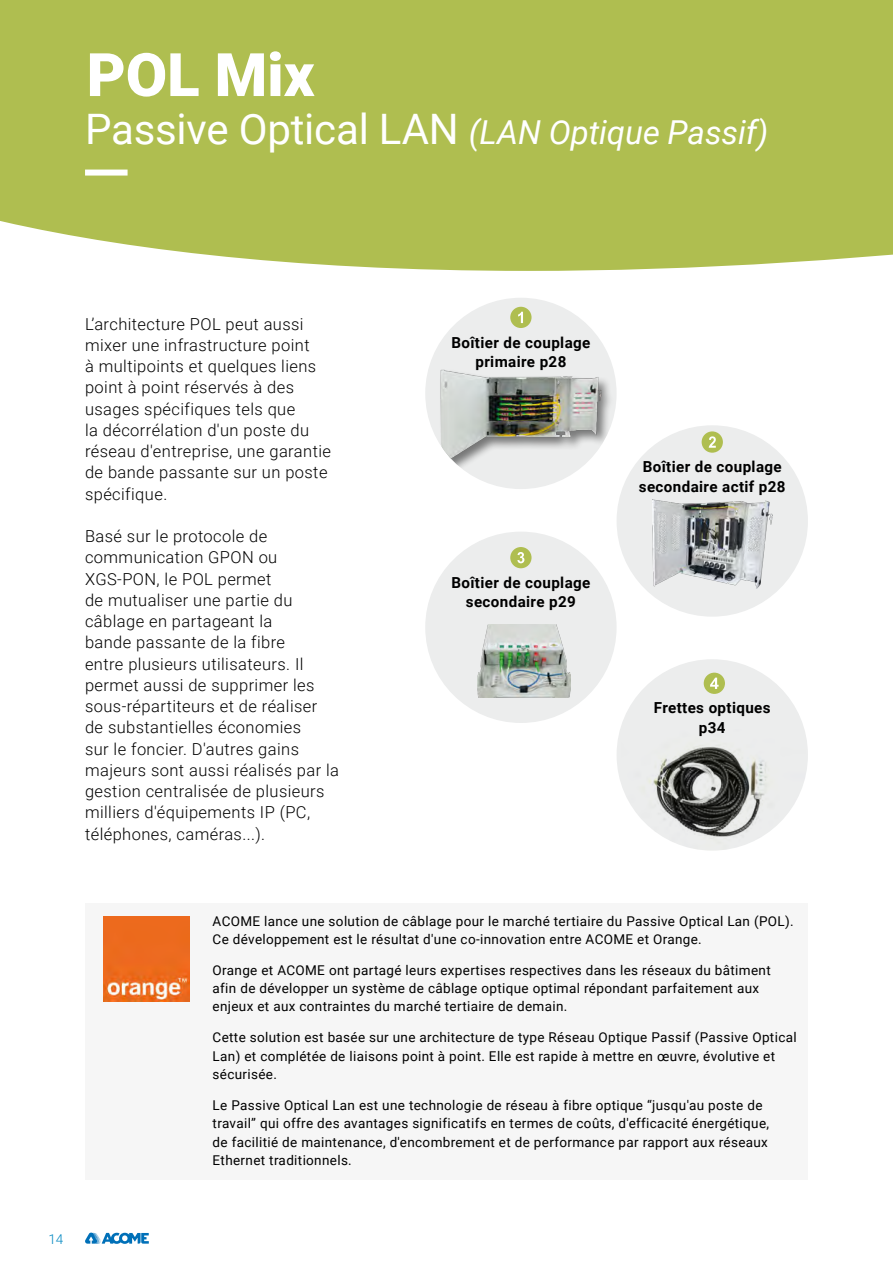
<style>
.page{position:relative;width:893px;height:1263px;background:#fff}
.page>*{position:absolute;margin:0;border:0;box-sizing:border-box;transform-origin:0 0}
.t1{font:900 60px "Roboto";color:#fff}
.t2{font:italic 33px "Roboto";letter-spacing:-.005em;color:#fff}
.t3{font:300 16.5px/21.3px "Roboto";letter-spacing:.025em;color:#000}
.t4{font:700 15.15px/19.5px "Roboto";letter-spacing:.025em;color:#000;text-align:center}
.t5{font:13.5px/18.3px "Roboto";letter-spacing:.025em;color:#000}
.t6{font:300 13.5px "Roboto";color:#0087c1}
.s1{font-style:normal;font-size:42px}
</style>
<div class="page">
<div style="left:85px;top:904px;width:723px;height:276px;background:#f6f6f6"></div>
<div style="left:0;top:0;width:893px;height:271px;background:#afbe50"></div>
<div style="left:85px;top:170px;width:43px;height:6px;background:#fff"></div>
<div style="left:425px;top:298px;width:192px;height:191px;background:#eceded;border-radius:50%"></div>
<div style="left:438px;top:368px;width:177px;height:109px;background:#000;opacity:.5"></div>
<img style="left:439px;top:369px;width:164px;height:94px">
<div style="left:510px;top:307px;width:21px;height:21px;background:#afbe50;border-radius:50%"></div>
<svg style="left:518px;top:312px;width:5px;height:11px"></svg>
<div style="left:617px;top:425px;width:191px;height:192px;background:#eceded;border-radius:50%"></div>
<img style="left:652px;top:500px;width:120px;height:88px">
<div style="left:702px;top:431px;width:21px;height:22px;background:#afbe50;border-radius:50%"></div>
<svg style="left:709px;top:436px;width:7px;height:12px"></svg>
<div style="left:425px;top:532px;width:192px;height:191px;background:#eceded;border-radius:50%"></div>
<div style="left:617px;top:659px;width:191px;height:192px;background:#eceded;border-radius:50%"></div>
<img style="left:621px;top:745px;width:187px;height:105px">
<div style="left:704px;top:673px;width:21px;height:21px;background:#afbe50;border-radius:50%"></div>
<svg style="left:710px;top:678px;width:9px;height:11px"></svg>
<img style="left:477px;top:624px;width:93px;height:73px">
<img style="left:104px;top:916px;width:85px;height:85px">
<div style="left:510px;top:547px;width:21px;height:21px;background:#afbe50;border-radius:50%"></div>
<svg style="left:517px;top:552px;width:7px;height:11px"></svg>
<svg style="left:85px;top:1232px;width:64px;height:12px"></svg>
<h1 class="t1" style="left:87px;top:33px;width:229px">POL Mix</h1>
<h2 class="t2" style="left:85px;top:109px;width:685px"><span class="s1">Passive Optical LAN</span> (LAN Optique Passif)</h2>
<p class="t3" style="left:85px;top:312px;width:247px">L’architecture POL peut aussi mixer une infrastructure point<br>à multipoints et quelques liens point à point réservés à des usages spécifiques tels que<br>la décorrélation d'un poste du réseau d'entreprise, une garantie de bande passante sur un poste spécifique.</p>
<p class="t3" style="left:85px;top:525px;width:256px">Basé sur le protocole de communication GPON ou<br>XGS‑PON, le POL permet<br>de mutualiser une partie du câblage en partageant la<br>bande passante de la fibre<br>entre plusieurs utilisateurs. Il permet aussi de supprimer les sous-répartiteurs et de réaliser de substantielles économies<br>sur le foncier. D'autres gains majeurs sont aussi réalisés par la gestion centralisée de plusieurs milliers d'équipements IP (PC, téléphones, caméras...).</p>
<p class="t4" style="left:451px;top:332px;width:141px">Boîtier de couplage primaire p28</p>
<p class="t4" style="left:451px;top:572px;width:141px">Boîtier de couplage secondaire p29</p>
<p class="t4" style="left:639px;top:456px;width:148px;text-align:left">Boîtier de couplage secondaire actif p28</p>
<p class="t4" style="left:654px;top:698px;width:118px">Frettes optiques p34</p>
<p class="t6" style="left:48px;top:1229px;width:16px">14</p>
<p class="t5" style="left:213px;top:911px;width:583px">ACOME lance une solution de câblage pour le marché tertiaire du Passive Optical Lan (POL).<br>Ce développement est le résultat d'une co-innovation entre ACOME et Orange.</p>
<p class="t5" style="left:213px;top:960px;width:560px">Orange et ACOME ont partagé leurs expertises respectives dans les réseaux du bâtiment afin de développer un système de câblage optique optimal répondant parfaitement aux enjeux et aux contraintes du marché tertiaire de demain.</p>
<p class="t5" style="left:213px;top:1028px;width:586px">Cette solution est basée sur une architecture de type Réseau Optique Passif (Passive Optical<br>Lan) et complétée de liaisons point à point. Elle est rapide à mettre en œuvre, évolutive et sécurisée.</p>
<p class="t5" style="left:213px;top:1095px;width:558px">Le Passive Optical Lan est une technologie de réseau à fibre optique “jusqu'au poste de travail” qui offre des avantages significatifs en termes de coûts, d'efficacité énergétique, de facilitié de maintenance, d'encombrement et de performance par rapport aux réseaux Ethernet traditionnels.</p>
</div>
